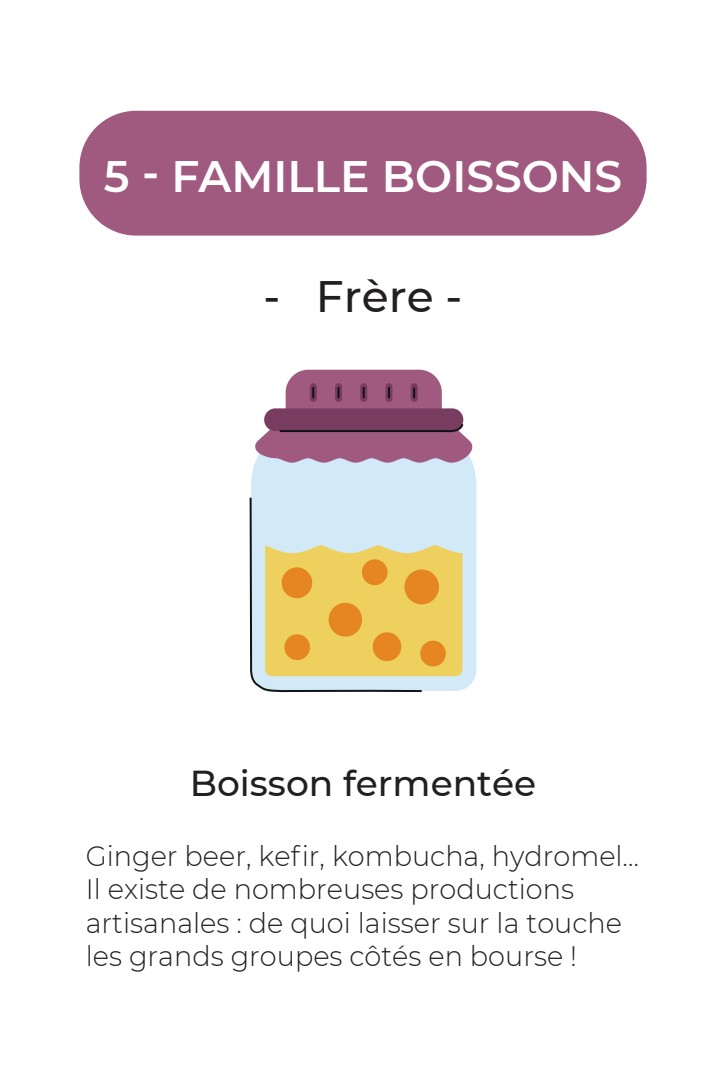
<style>
.page{position:relative;width:726px;height:1078px;background:#fff}
.page>*{position:absolute;margin:0;border:0;box-sizing:border-box;transform-origin:0 0}
.t1{font:600 44px "Montserrat";color:#fff}
.t2{font:500 44px "Montserrat";color:#231f20}
.t3{font:500 36px "Montserrat";color:#231f20}
.t4{font:300 28px/33.6px "Montserrat";color:#231f20}
</style>
<div class="page">
<div style="left:79px;top:111px;width:567px;height:124px;background:#a05a80;border-radius:57px"></div>
<div style="left:251px;top:445px;width:225px;height:245px;background:#d2e9f8"></div>
<svg style="left:424px;top:545px;width:38px;height:131px;background:#ebc358"></svg>
<svg style="left:249px;top:495px;width:175px;height:197px;background:#ddcd93"></svg>
<svg style="left:255px;top:369px;width:217px;height:93px"></svg>
<h1 class="t1" style="left:104px;top:145px;width:520px">5 - FAMILLE BOISSONS</h1>
<h1 class="t2" style="left:263px;top:265px;width:200px">- Frère -</h1>
<p class="t3" style="left:190px;top:757px;width:348px">Boisson fermentée</p>
<p class="t4" style="left:86px;top:837px;width:555px">Ginger beer, kefir, kombucha, hydromel… Il existe de nombreuses productions artisanales : de quoi laisser sur la touche les grands groupes côtés en bourse !</p>
</div>
